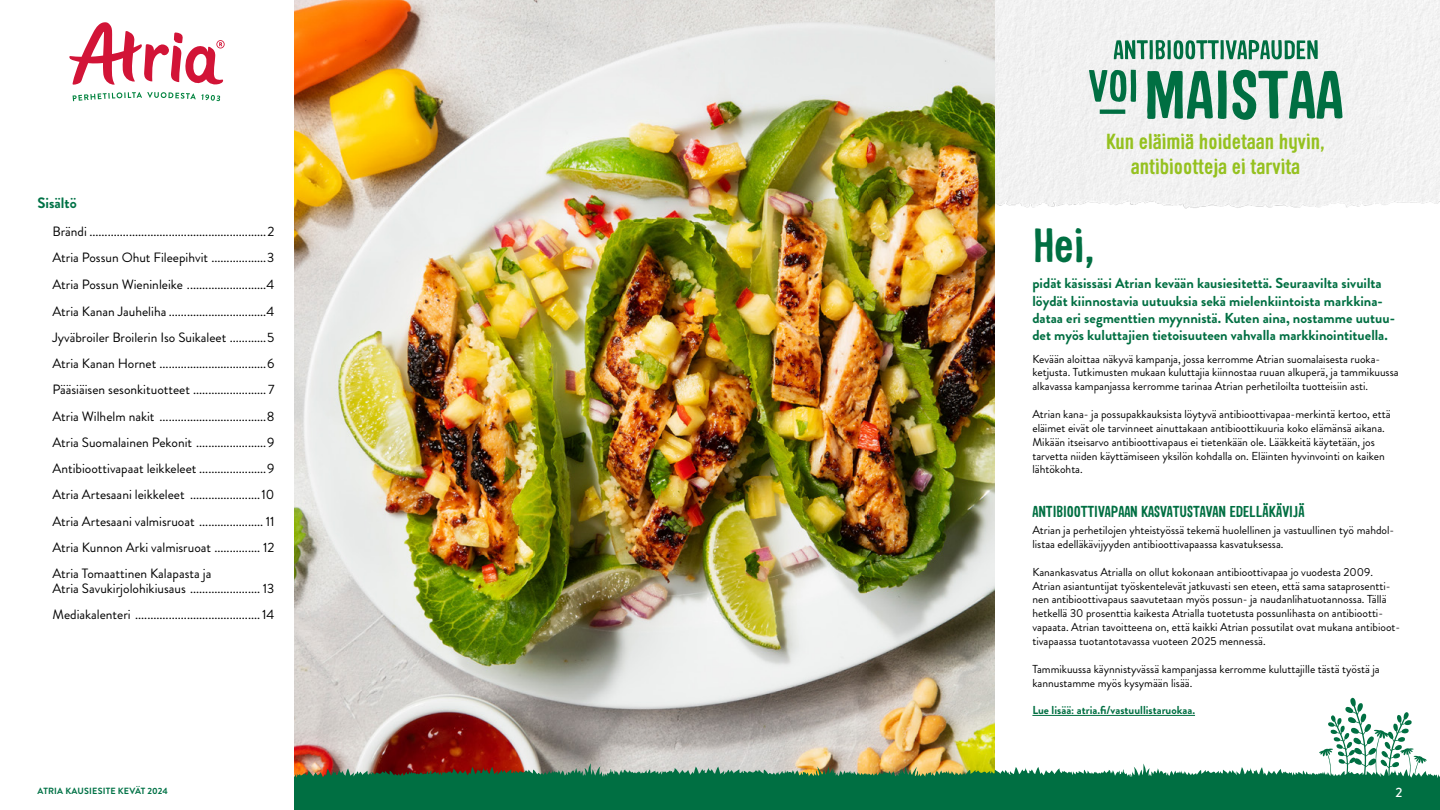
<style>
.page{position:relative;width:1440px;height:810px;background:#fff}
.page>*{position:absolute;margin:0;border:0;box-sizing:border-box;transform-origin:0 0}
.t1{font:700 46.2px "Sini";color:#006f42}
.t2{font:700 21.15px/25.4px "Sini";color:#95c11f;text-align:center}
.t3{font:700 15.38px "Sini";color:#006f42}
.t4{font:700 15px "Brandon Grotesque";color:#007246}
.t5{font:700 14.48px/17.3px "Brandon Grotesque";color:#006f42}
.t6{font:13.5px/26.2px "Brandon Grotesque";color:#000}
.t7{font:500 13.5px "Brandon Grotesque";color:#fff}
.t8{font:11.55px/13.9px "Brandon Grotesque";color:#000}
.t9{font:700 11.55px "Brandon Grotesque";color:#006f42}
.t10{font:700 9px "Brandon Grotesque";letter-spacing:.02em;color:#007246}
</style>
<div class="page">
<svg style="left:69px;top:22px;width:156px;height:80px"></svg>
<img style="left:294px;top:0;width:700px;height:698px">
<img style="left:994px;top:0;width:446px;height:220px">
<svg style="left:294px;top:698px;width:1146px;height:112px"></svg>
<hr style="left:1032px;top:715px;width:163px;height:1px;background:#006f42">
<svg style="left:1114px;top:40px;width:204px;height:20px"></svg>
<svg style="left:1147px;top:68px;width:196px;height:53px"></svg>
<svg style="left:1089px;top:70px;width:47px;height:33px"></svg>
<svg style="left:1100px;top:110px;width:25px;height:4px"></svg>
<p class="t4" style="left:38px;top:192px;width:41px">Sisältö</p>
<p class="t6" style="left:52px;top:218px;width:223px">Brändi ..........................................................2<br>Atria Possun Ohut Fileepihvit ..................3</p>
<p class="t6" style="left:52px;top:272px;width:223px;text-align:justify">Atria Possun Wieninleike ..........................4<br>Atria Kanan Jauheliha ................................4<br>Jyväbroiler Broilerin Iso Suikaleet ............5</p>
<p class="t6" style="left:52px;top:377px;width:223px">Pääsiäisen sesonkituotteet ........................7<br>Atria Wilhelm nakit ...................................8</p>
<p class="t6" style="left:52px;top:350px;width:223px">Atria Kanan Hornet ...................................6</p>
<p class="t6" style="left:52px;top:429px;width:223px;text-align:justify">Atria Suomalainen Pekonit .......................9<br>Antibioottivapaat leikkeleet ......................9<br>Atria Artesaani leikkeleet .......................10<br>Atria Artesaani valmisruoat ..................... 11</p>
<p class="t6" style="left:52px;top:534px;width:223px">Atria Kunnon Arki valmisruoat ............... 12<br>Atria Tomaattinen Kalapasta ja</p>
<p class="t6" style="left:52px;top:575px;width:223px">Atria Savukirjolohikiusaus ....................... 13<br>Mediakalenteri .........................................14</p>
<p class="t10" style="left:38px;top:784px;width:132px">ATRIA KAUSIESITE KEVÄT 2024</p>
<h2 class="t2" style="left:1106px;top:128px;width:220px">Kun eläimiä hoidetaan hyvin, antibiootteja ei tarvita</h2>
<h1 class="t1" style="left:1032px;top:217px;width:64px">Hei,</h1>
<p class="t5" style="left:1032px;top:275px;width:364px">pidät käsissäsi Atrian kevään kausiesitettä. Seuraavilta sivuilta löydät kiinnostavia uutuuksia sekä mielenkiintoista markkina&shy;dataa eri segmenttien myynnistä. Kuten aina, nostamme uutuu&shy;det myös kuluttajien tietoisuuteen vahvalla markkinointituella.</p>
<p class="t8" style="left:1032px;top:352px;width:368px">Kevään aloittaa näkyvä kampanja, jossa kerromme Atrian suomalaisesta ruoka&shy;ketjusta. Tutkimusten mukaan kuluttajia kiinnostaa ruuan alkuperä, ja tammikuussa alkavassa kampanjassa kerromme tarinaa Atrian perhetiloilta tuotteisiin asti.</p>
<p class="t8" style="left:1032px;top:407px;width:360px">Atrian kana- ja possupakkauksista löytyvä antibioottivapaa-merkintä kertoo, että eläimet eivät ole tarvinneet ainuttakaan antibioottikuuria koko elämänsä aikana.<br>Mikään itseisarvo antibioottivapaus ei tietenkään ole. Lääkkeitä käytetään, jos tarvetta niiden käyttämiseen yksilön kohdalla on. Eläinten hyvinvointi on kaiken lähtökohta.</p>
<h3 class="t3" style="left:1032px;top:502px;width:274px">ANTIBIOOTTIVAPAAN KASVATUSTAVAN EDELLÄKÄVIJÄ</h3>
<p class="t8" style="left:1032px;top:523px;width:364px">Atrian ja perhetilojen yhteistyössä tekemä huolellinen ja vastuullinen työ mahdol&shy;listaa edelläkävijyyden antibioottivapaassa kasvatuksessa.</p>
<p class="t8" style="left:1032px;top:565px;width:369px">Kanankasvatus Atrialla on ollut kokonaan antibioottivapaa jo vuodesta 2009.<br>Atrian asiantuntijat työskentelevät jatkuvasti sen eteen, että sama sataprosentti&shy;nen antibioottivapaus saavutetaan myös possun- ja naudanlihatuotannossa. Tällä hetkellä 30 prosenttia kaikesta Atrialla tuotetusta possunlihasta on antibiootti&shy;vapaata. Atrian tavoitteena on, että kaikki Atrian possutilat ovat mukana antibioot&shy;tivapaassa tuotantotavassa vuoteen 2025 mennessä.</p>
<p class="t8" style="left:1032px;top:662px;width:349px">Tammikuussa käynnistyvässä kampanjassa kerromme kuluttajille tästä työstä ja kannustamme myös kysymään lisää.</p>
<p class="t9" style="left:1032px;top:702px;width:164px">Lue lisää: atria.fi/vastuullistaruokaa.</p>
<p class="t7" style="left:1396px;top:784px;width:8px">2</p>
</div>
